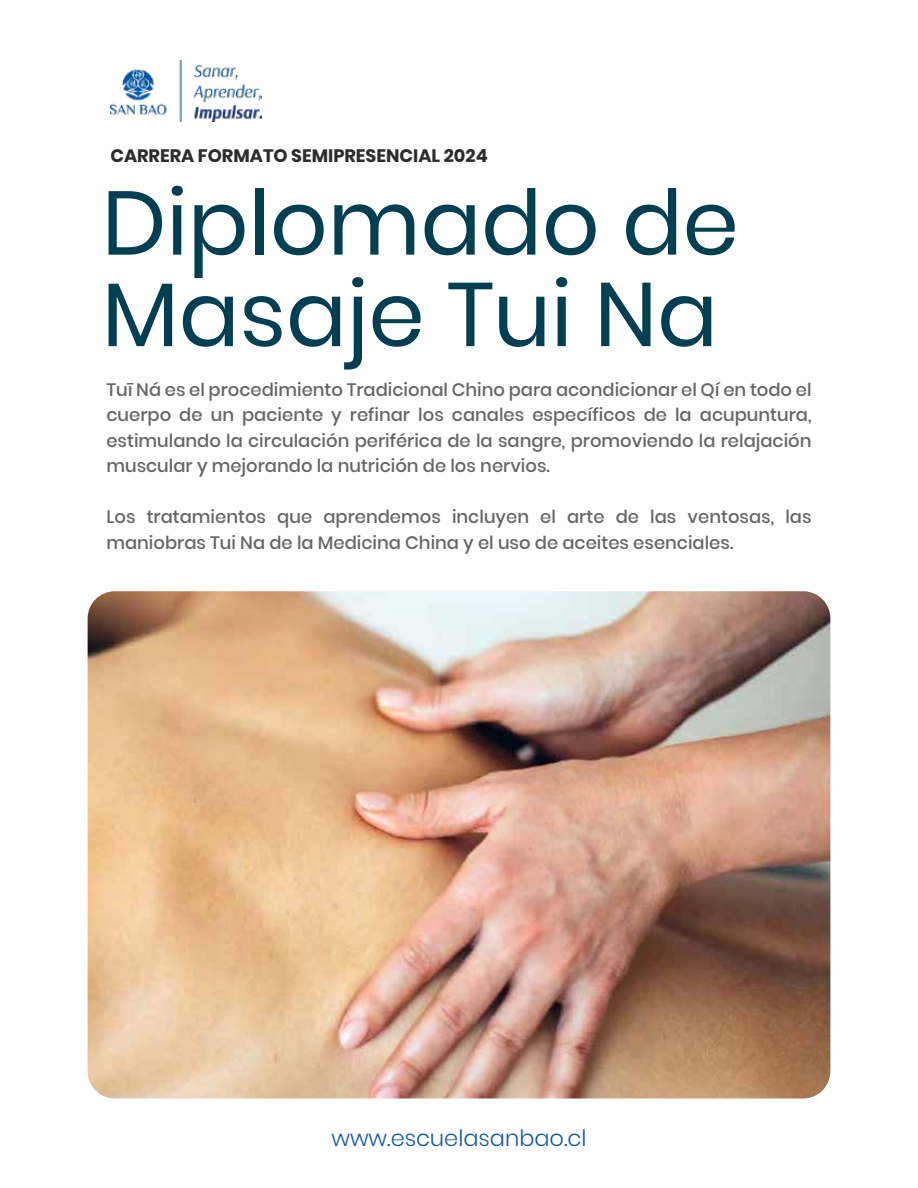
<style>
.page{position:relative;width:918px;height:1188px;background:#fff}
.page>*{position:absolute;margin:0;border:0;box-sizing:border-box;transform-origin:0 0}
.t1{font:90px/91.5px "Poppins";color:#003e51}
.t2{font:300 22.5px "Poppins";color:#1258a5}
.t3{font:500 18px/25.5px "Poppins";color:#666;text-align:justify}
.t4{font:700 18px "Poppins";color:#2c2c2c}
</style>
<div class="page">
<img style="left:110px;top:60px;width:151px;height:62px">
<img style="left:88px;top:591px;width:742px;height:508px">
<p class="t4" style="left:110px;top:145px;width:379px">CARRERA FORMATO SEMIPRESENCIAL 2024</p>
<h1 class="t1" style="left:102px;top:178px;width:638px">Diplomado de<br>Masaje Tui Na</h1>
<p class="t3" style="left:106px;top:377px;width:707px">Tuī Ná es el procedimiento Tradicional Chino para acondicionar el Qí en todo el cuerpo de un paciente y refinar los canales específicos de la acupuntura, estimulando la circulación periférica de la sangre, promoviendo la relajación muscular y mejorando la nutrición de los nervios.</p>
<p class="t3" style="left:106px;top:504px;width:707px">Los tratamientos que aprendemos incluyen el arte de las ventosas, las maniobras Tui Na de la Medicina China y el uso de aceites esenciales.</p>
<p class="t2" style="left:331px;top:1125px;width:257px">www.escuelasanbao.cl</p>
</div>
